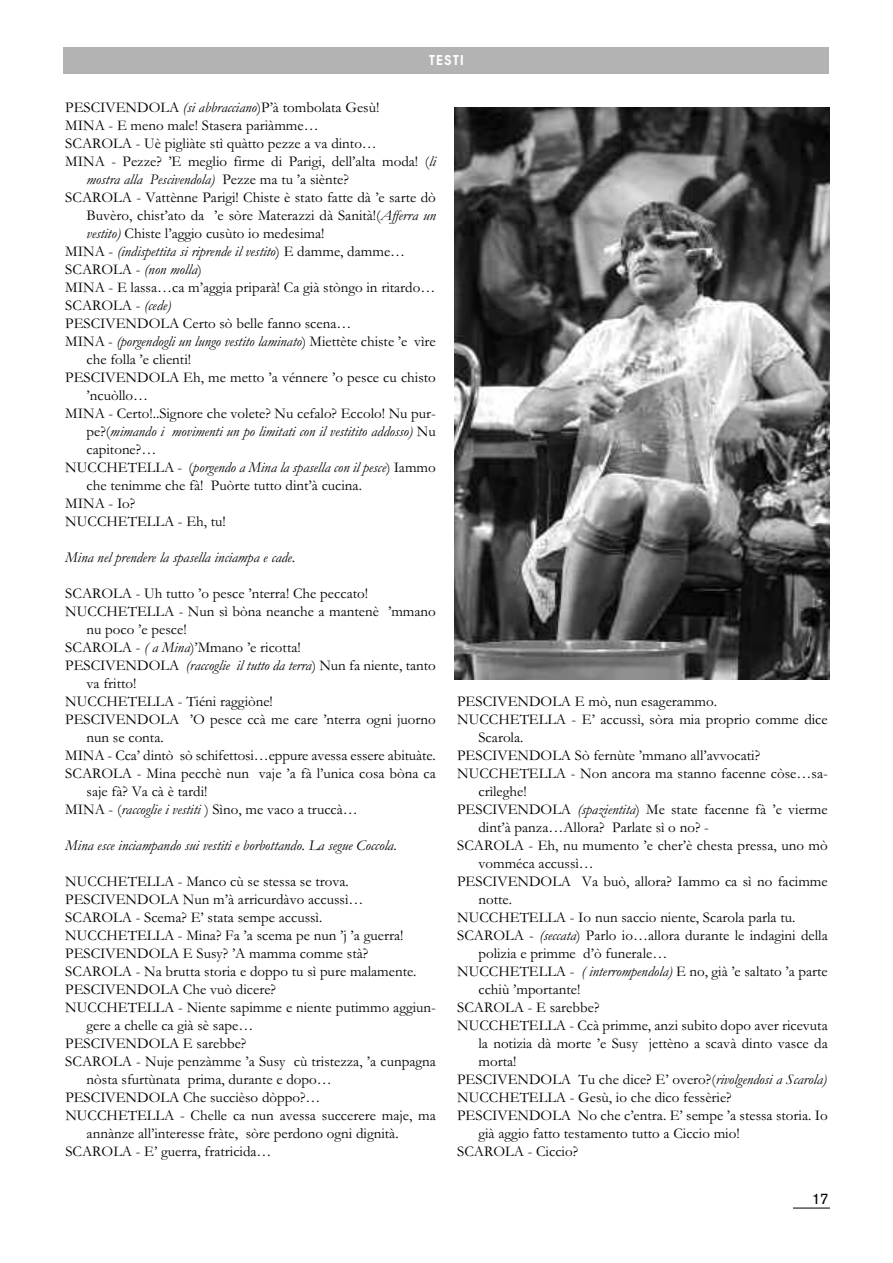
<style>
.page{position:relative;width:893px;height:1263px;background:#fff}
.page>*{position:absolute;margin:0;border:0;box-sizing:border-box;transform-origin:0 0}
.t1{font:15px "Garamond";color:#000006}
.t2{font:italic 15px "Garamond";color:#000006}
.t3{font:15px "Akzidenz Grotesk";color:#000006}
.t4{font:600 13.5px "Avant Garde";letter-spacing:.105em;color:#fff}
.s1{font-style:italic}
.s2{font-style:normal}
</style>
<div class="page">
<hr style="left:793px;top:1208px;width:37px;height:1px;background:#000006">
<div style="left:64px;top:47px;width:765px;height:27px;background:#b3b3b4"></div>
<img style="left:455px;top:107px;width:374px;height:572px">
<p class="t4" style="left:429px;top:53px;width:36px">TESTI</p>
<p class="t1" style="left:65px;top:98px;width:316px">PESCIVENDOLA <span class="s1">(si abbracciano</span>)P’à tombolata Gesù!</p>
<p class="t1" style="left:65px;top:116px;width:255px">MINA - E meno male! Stasera pariàmme…</p>
<p class="t1" style="left:65px;top:134px;width:313px">SCAROLA - Uè pigliàte stì quàtto pezze a va dinto…</p>
<p class="t1" style="left:65px;top:152px;width:372px">MINA - Pezze? ’E meglio firme di Parigi, dell’alta moda! (<span class="s1">li</span></p>
<p class="t2" style="left:87px;top:170px;width:264px">mostra alla Pescivendola) <span class="s2">Pezze ma tu ’a siènte?</span></p>
<p class="t1" style="left:65px;top:188px;width:372px">SCAROLA - Vattènne Parigi! Chiste è stato fatte dà ’e sarte dò</p>
<p class="t1" style="left:87px;top:206px;width:351px">Buvèro, chist’ato da ’e sòre Materazzi dà Sanità!(<span class="s1">Afferra un</span></p>
<p class="t1" style="left:87px;top:224px;width:239px"><span class="s1">vestito)</span> Chiste l’aggio cusùto io medesima!</p>
<p class="t2" style="left:65px;top:242px;width:341px"><span class="s2">MINA -</span> (indispettita si riprende il vestito<span class="s2">) E damme, damme…</span></p>
<p class="t1" style="left:65px;top:260px;width:138px">SCAROLA - <span class="s1">(non molla</span>)</p>
<p class="t1" style="left:65px;top:278px;width:372px">MINA - E lassa…ca m’aggia priparà! Ca già stòngo in ritardo…</p>
<p class="t1" style="left:65px;top:296px;width:107px">SCAROLA - <span class="s1">(cede)</span></p>
<p class="t1" style="left:65px;top:314px;width:288px">PESCIVENDOLA Certo sò belle fanno scena…</p>
<p class="t2" style="left:65px;top:332px;width:372px"><span class="s2">MINA -</span> (porgendogli un lungo vestito laminato<span class="s2">) Miettète chiste ’e vìre</span></p>
<p class="t1" style="left:87px;top:350px;width:106px">che folla ’e clienti!</p>
<p class="t1" style="left:65px;top:368px;width:372px">PESCIVENDOLA Eh, me metto ’a vénnere ’o pesce cu chisto</p>
<p class="t1" style="left:87px;top:386px;width:63px">’ncuòllo…</p>
<p class="t1" style="left:65px;top:404px;width:372px">MINA - Certo!..Signore che volete? Nu cefalo? Eccolo! Nu pur-</p>
<p class="t2" style="left:87px;top:422px;width:351px"><span class="s2">pe?(</span>mimando i movimenti un po limitati con il vestitito addosso) <span class="s2">Nu</span></p>
<p class="t1" style="left:87px;top:440px;width:71px">capitone?…</p>
<p class="t2" style="left:65px;top:458px;width:372px"><span class="s2">NUCCHETELLA - (</span>porgendo a Mina la spasella con il pesce<span class="s2">) Iammo</span></p>
<p class="t1" style="left:87px;top:476px;width:277px">che tenimme che fà! Puòrte tutto dint’à cucina.</p>
<p class="t1" style="left:65px;top:494px;width:72px">MINA - Io?</p>
<p class="t1" style="left:65px;top:512px;width:162px">NUCCHETELLA - Eh, tu!</p>
<p class="t2" style="left:65px;top:548px;width:231px">Mina nel prendere la spasella inciampa e cade.</p>
<p class="t1" style="left:65px;top:584px;width:304px">SCAROLA - Uh tutto ’o pesce ’nterra! Che peccato!</p>
<p class="t1" style="left:65px;top:602px;width:372px">NUCCHETELLA - Nun sì bòna neanche a mantenè ’mmano</p>
<p class="t1" style="left:87px;top:620px;width:102px">nu poco ’e pesce!</p>
<p class="t1" style="left:65px;top:638px;width:237px">SCAROLA - <span class="s1">( a Mina</span>)’Mmano ’e ricotta!</p>
<p class="t1" style="left:65px;top:656px;width:372px">PESCIVENDOLA <span class="s1">(raccoglie il tutto da terra</span>) Nun fa niente, tanto</p>
<p class="t1" style="left:87px;top:674px;width:51px">va fritto!</p>
<p class="t1" style="left:65px;top:692px;width:209px">NUCCHETELLA - Tiéni raggiòne!</p>
<p class="t1" style="left:65px;top:710px;width:372px">PESCIVENDOLA ’O pesce ccà me care ’nterra ogni juorno</p>
<p class="t1" style="left:87px;top:728px;width:79px">nun se conta.</p>
<p class="t1" style="left:65px;top:746px;width:372px">MINA - Cca’ dintò sò schifettosi…eppure avessa essere abituàte.</p>
<p class="t1" style="left:65px;top:764px;width:372px">SCAROLA - Mina pecchè nun vaje ’a fà l’unica cosa bòna ca</p>
<p class="t1" style="left:87px;top:782px;width:122px">saje fà? Va cà è tardi!</p>
<p class="t1" style="left:65px;top:800px;width:294px">MINA - (<span class="s1">raccoglie i vestiti</span> ) Sìno, me vaco a truccà…</p>
<p class="t2" style="left:65px;top:836px;width:333px">Mina esce inciampando sui vestiti e borbottando. La segue Coccola.</p>
<p class="t1" style="left:65px;top:872px;width:285px">NUCCHETELLA - Manco cù se stessa se trova.</p>
<p class="t1" style="left:65px;top:890px;width:300px">PESCIVENDOLA Nun m’à arricurdàvo accussì…</p>
<p class="t1" style="left:65px;top:908px;width:259px">SCAROLA - Scema? E’ stata sempe accussì.</p>
<p class="t1" style="left:65px;top:926px;width:340px">NUCCHETELLA - Mina? Fa ’a scema pe nun ’j ’a guerra!</p>
<p class="t1" style="left:65px;top:944px;width:304px">PESCIVENDOLA E Susy? ’A mamma comme stà?</p>
<p class="t1" style="left:65px;top:962px;width:353px">SCAROLA - Na brutta storia e doppo tu sì pure malamente.</p>
<p class="t1" style="left:65px;top:980px;width:212px">PESCIVENDOLA Che vuò dicere?</p>
<p class="t1" style="left:65px;top:998px;width:372px">NUCCHETELLA - Niente sapimme e niente putimmo aggiun-</p>
<p class="t1" style="left:87px;top:1016px;width:168px">gere a chelle ca già sè sape…</p>
<p class="t1" style="left:65px;top:1034px;width:183px">PESCIVENDOLA E sarebbe?</p>
<p class="t1" style="left:65px;top:1052px;width:372px">SCAROLA - Nuje penzàmme ’a Susy cù tristezza, ’a cunpagna</p>
<p class="t1" style="left:87px;top:1070px;width:247px">nòsta sfurtùnata prima, durante e dopo…</p>
<p class="t1" style="left:65px;top:1088px;width:257px">PESCIVENDOLA Che succièso dòppo?…</p>
<p class="t1" style="left:65px;top:1106px;width:372px">NUCCHETELLA - Chelle ca nun avessa succerere maje, ma</p>
<p class="t1" style="left:87px;top:1124px;width:313px">annànze all’interesse fràte, sòre perdono ogni dignità.</p>
<p class="t1" style="left:65px;top:1142px;width:208px">SCAROLA - E’ guerra, fratricida…</p>
<p class="t1" style="left:457px;top:692px;width:261px">PESCIVENDOLA E mò, nun esagerammo.</p>
<p class="t1" style="left:457px;top:710px;width:372px">NUCCHETELLA - E’ accussì, sòra mia proprio comme dice</p>
<p class="t1" style="left:478px;top:728px;width:46px">Scarola.</p>
<p class="t1" style="left:457px;top:746px;width:304px">PESCIVENDOLA Sò fernùte ’mmano all’avvocati?</p>
<p class="t1" style="left:457px;top:764px;width:372px">NUCCHETELLA - Non ancora ma stanno facenne còse…sa-</p>
<p class="t1" style="left:478px;top:782px;width:50px">crìleghe!</p>
<p class="t1" style="left:457px;top:800px;width:372px">PESCIVENDOLA <span class="s1">(spazientita</span>) Me state facenne fà ’e vierme</p>
<p class="t1" style="left:478px;top:818px;width:232px">dint’à panza…Allora? Parlate sì o no? -</p>
<p class="t1" style="left:457px;top:836px;width:372px">SCAROLA - Eh, nu mumento ’e cher’è chesta pressa, uno mò</p>
<p class="t1" style="left:478px;top:854px;width:117px">vomméca accussì…</p>
<p class="t1" style="left:457px;top:872px;width:372px">PESCIVENDOLA Va buò, allora? Iammo ca sì no facimme</p>
<p class="t1" style="left:478px;top:890px;width:35px">notte.</p>
<p class="t1" style="left:457px;top:908px;width:340px">NUCCHETELLA - Io nun saccio niente, Scarola parla tu.</p>
<p class="t1" style="left:457px;top:926px;width:372px">SCAROLA - <span class="s1">(seccata</span>) Parlo io…allora durante le indagini della</p>
<p class="t1" style="left:478px;top:944px;width:190px">polizia e primme d’ò funerale…</p>
<p class="t1" style="left:457px;top:962px;width:372px">NUCCHETELLA - <span class="s1">( interrompendola)</span> E no, già ’e saltato ’a parte</p>
<p class="t1" style="left:478px;top:980px;width:103px">cchiù ’mportante!</p>
<p class="t1" style="left:457px;top:998px;width:144px">SCAROLA - E sarebbe?</p>
<p class="t1" style="left:457px;top:1016px;width:372px">NUCCHETELLA - Ccà primme, anzi subito dopo aver ricevuta</p>
<p class="t1" style="left:478px;top:1034px;width:351px">la notizia dà morte ’e Susy jettèno a scavà dinto vasce da</p>
<p class="t1" style="left:478px;top:1052px;width:39px">morta!</p>
<p class="t1" style="left:457px;top:1070px;width:371px">PESCIVENDOLA Tu che dice? E’ overo?(<span class="s1">rivolgendosi a Scarola)</span></p>
<p class="t1" style="left:457px;top:1088px;width:276px">NUCCHETELLA - Gesù, io che dico fessèrie?</p>
<p class="t1" style="left:457px;top:1106px;width:372px">PESCIVENDOLA No che c’entra. E’ sempe ’a stessa storia. Io</p>
<p class="t1" style="left:478px;top:1124px;width:263px">già aggio fatto testamento tutto a Ciccio mio!</p>
<p class="t1" style="left:457px;top:1142px;width:122px">SCAROLA - Ciccio?</p>
<p class="t3" style="left:812px;top:1193px;width:18px">17</p>
</div>
